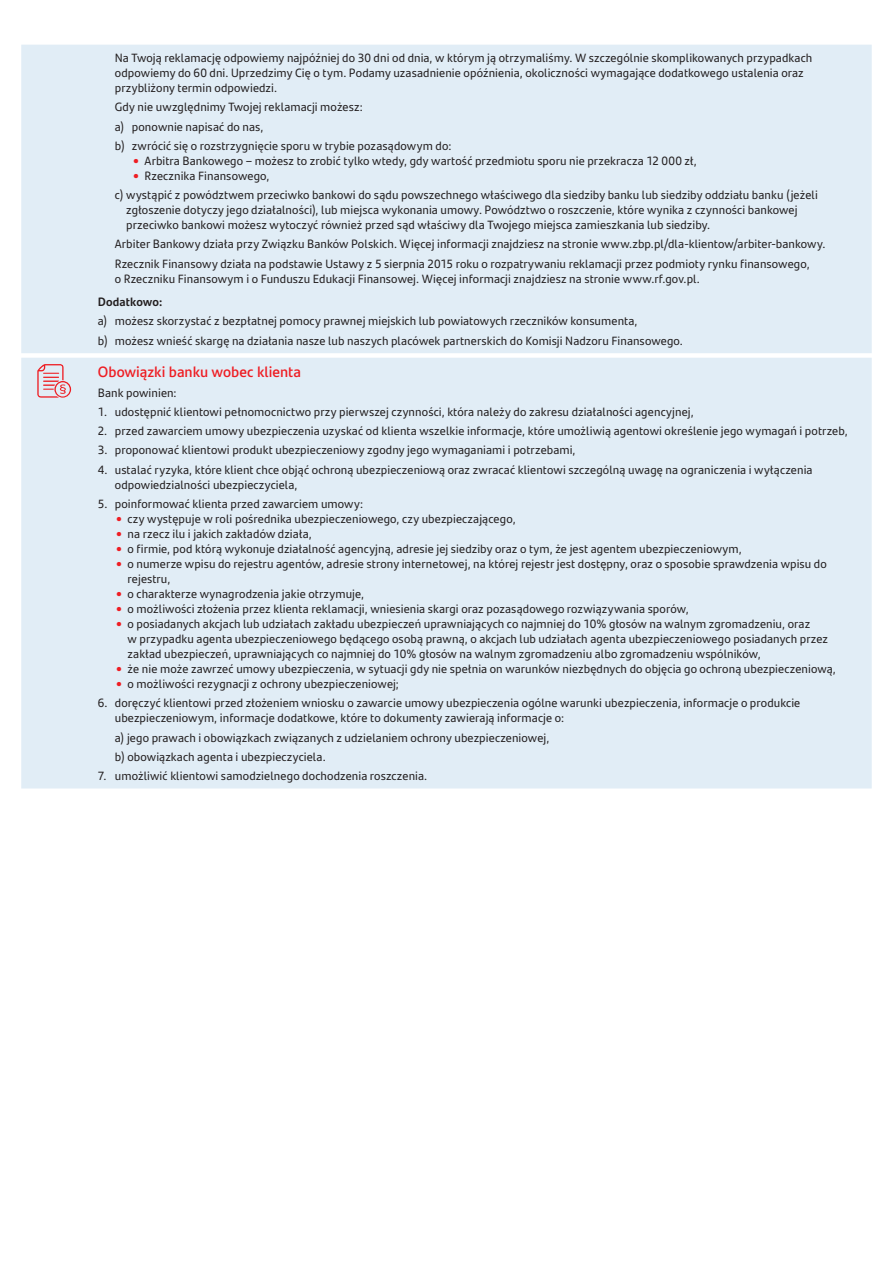
<style>
.page{position:relative;width:893px;height:1263px;background:#fff}
.page>*{position:absolute;margin:0;border:0;box-sizing:border-box;transform-origin:0 0}
.t1{font:600 15px "Santander Text";color:#ee1d23}
.t2{font:12px/15px "Santander Text";letter-spacing:.01em;color:#231f20}
.t3{font:700 12px "Santander Text";letter-spacing:.01em;color:#231f20}
.s1{font-size:21px;color:#ee1d23}
</style>
<div class="page">
<div style="left:21px;top:45px;width:851px;height:743px;background:#e1edf6"></div>
<svg style="left:37px;top:364px;width:34px;height:34px"></svg>
<p class="t2" style="left:115px;top:50px;width:699px">Na Twoją reklamację odpowiemy najpóźniej do 30 dni od dnia, w którym ją otrzymaliśmy. W szczególnie skomplikowanych przypadkach odpowiemy do 60 dni. Uprzedzimy Cię o tym. Podamy uzasadnienie opóźnienia, okoliczności wymagające dodatkowego ustalenia oraz przybliżony termin odpowiedzi.</p>
<p class="t2" style="left:115px;top:97px;width:338px;line-height:19.2px">Gdy nie uwzględnimy Twojej reklamacji możesz:<br>a) ponownie napisać do nas,<br>b) zwrócić się o rozstrzygnięcie sporu w trybie pozasądowym do:</p>
<p class="t2" style="left:132px;top:153px;width:566px"><span class="s1">•</span> Arbitra Bankowego – możesz to zrobić tylko wtedy, gdy wartość przedmiotu sporu nie przekracza 12 000 zł,</p>
<p class="t2" style="left:115px;top:165px;width:704px;line-height:19.2px;text-indent:17px"><span class="s1">•</span> Rzecznika Finansowego,<br>c) wystąpić z powództwem przeciwko bankowi do sądu powszechnego właściwego dla siedziby banku lub siedziby oddziału banku (jeżeli</p>
<p class="t2" style="left:126px;top:202px;width:673px">zgłoszenie dotyczy jego działalności), lub miejsca wykonania umowy. Powództwo o roszczenie, które wynika z czynności bankowej przeciwko bankowi możesz wytoczyć również przed sąd właściwy dla Twojego miejsca zamieszkania lub siedziby.</p>
<p class="t2" style="left:115px;top:234px;width:712px;line-height:19.2px">Arbiter Bankowy działa przy Związku Banków Polskich. Więcej informacji znajdziesz na stronie www.zbp.pl/dla-klientow/arbiter-bankowy.<br>Rzecznik Finansowy działa na podstawie Ustawy z 5 sierpnia 2015 roku o rozpatrywaniu reklamacji przez podmioty rynku finansowego,</p>
<p class="t2" style="left:115px;top:270px;width:587px">o Rzeczniku Finansowym i o Funduszu Edukacji Finansowej. Więcej informacji znajdziesz na stronie www.rf.gov.pl.</p>
<p class="t3" style="left:98px;top:293px;width:66px">Dodatkowo:</p>
<p class="t2" style="left:98px;top:311px;width:587px;line-height:19.2px">a) możesz skorzystać z bezpłatnej pomocy prawnej miejskich lub powiatowych rzeczników konsumenta,<br>b) możesz wnieść skargę na działania nasze lub naszych placówek partnerskich do Komisji Nadzoru Finansowego.</p>
<p class="t1" style="left:98px;top:361px;width:205px">Obowiązki banku wobec klienta</p>
<p class="t2" style="left:98px;top:384px;width:80px">Bank powinien:</p>
<p class="t2" style="left:98px;top:404px;width:597px">1. udostępnić klientowi pełnomocnictwo przy pierwszej czynności, która należy do zakresu działalności agencyjnej,</p>
<p class="t2" style="left:98px;top:423px;width:751px">2. przed zawarciem umowy ubezpieczenia uzyskać od klienta wszelkie informacje, które umożliwią agentowi określenie jego wymagań i potrzeb,</p>
<p class="t2" style="left:98px;top:442px;width:479px">3. proponować klientowi produkt ubezpieczeniowy zgodny jego wymaganiami i potrzebami,</p>
<p class="t2" style="left:115px;top:461px;width:699px;text-indent:-17px">4. ustalać ryzyka, które klient chce objąć ochroną ubezpieczeniową oraz zwracać klientowi szczególną uwagę na ograniczenia i wyłączenia odpowiedzialności ubezpieczyciela,</p>
<p class="t2" style="left:98px;top:496px;width:267px">5. poinformować klienta przed zawarciem umowy:</p>
<p class="t2" style="left:115px;top:511px;width:402px"><span class="s1">•</span> czy występuje w roli pośrednika ubezpieczeniowego, czy ubezpieczającego,</p>
<p class="t2" style="left:115px;top:526px;width:198px"><span class="s1">•</span> na rzecz ilu i jakich zakładów działa,</p>
<p class="t2" style="left:115px;top:541px;width:628px"><span class="s1">•</span> o firmie, pod którą wykonuje działalność agencyjną, adresie jej siedziby oraz o tym, że jest agentem ubezpieczeniowym,</p>
<p class="t2" style="left:128px;top:556px;width:701px;text-indent:-13px"><span class="s1">•</span> o numerze wpisu do rejestru agentów, adresie strony internetowej, na której rejestr jest dostępny, oraz o sposobie sprawdzenia wpisu do rejestru,</p>
<p class="t2" style="left:115px;top:586px;width:251px"><span class="s1">•</span> o charakterze wynagrodzenia jakie otrzymuje,</p>
<p class="t2" style="left:115px;top:601px;width:575px"><span class="s1">•</span> o możliwości złożenia przez klienta reklamacji, wniesienia skargi oraz pozasądowego rozwiązywania sporów,</p>
<p class="t2" style="left:128px;top:616px;width:702px;text-indent:-13px"><span class="s1">•</span> o posiadanych akcjach lub udziałach zakładu ubezpieczeń uprawniających co najmniej do 10% głosów na walnym zgromadzeniu, oraz<br>w przypadku agenta ubezpieczeniowego będącego osobą prawną, o akcjach lub udziałach agenta ubezpieczeniowego posiadanych przez zakład ubezpieczeń, uprawniających co najmniej do 10% głosów na walnym zgromadzeniu albo zgromadzeniu wspólników,</p>
<p class="t2" style="left:115px;top:661px;width:723px"><span class="s1">•</span> że nie może zawrzeć umowy ubezpieczenia, w sytuacji gdy nie spełnia on warunków niezbędnych do objęcia go ochroną ubezpieczeniową,</p>
<p class="t2" style="left:115px;top:676px;width:286px"><span class="s1">•</span> o możliwości rezygnacji z ochrony ubezpieczeniowej;</p>
<p class="t2" style="left:115px;top:695px;width:687px;text-indent:-17px">6. doręczyć klientowi przed złożeniem wniosku o zawarcie umowy ubezpieczenia ogólne warunki ubezpieczenia, informacje o produkcie ubezpieczeniowym, informacje dodatkowe, które to dokumenty zawierają informacje o:</p>
<p class="t2" style="left:115px;top:727px;width:436px;line-height:19.2px">a) jego prawach i obowiązkach związanych z udzielaniem ochrony ubezpieczeniowej, b) obowiązkach agenta i ubezpieczyciela.</p>
<p class="t2" style="left:98px;top:768px;width:331px">7. umożliwić klientowi samodzielnego dochodzenia roszczenia.</p>
</div>
